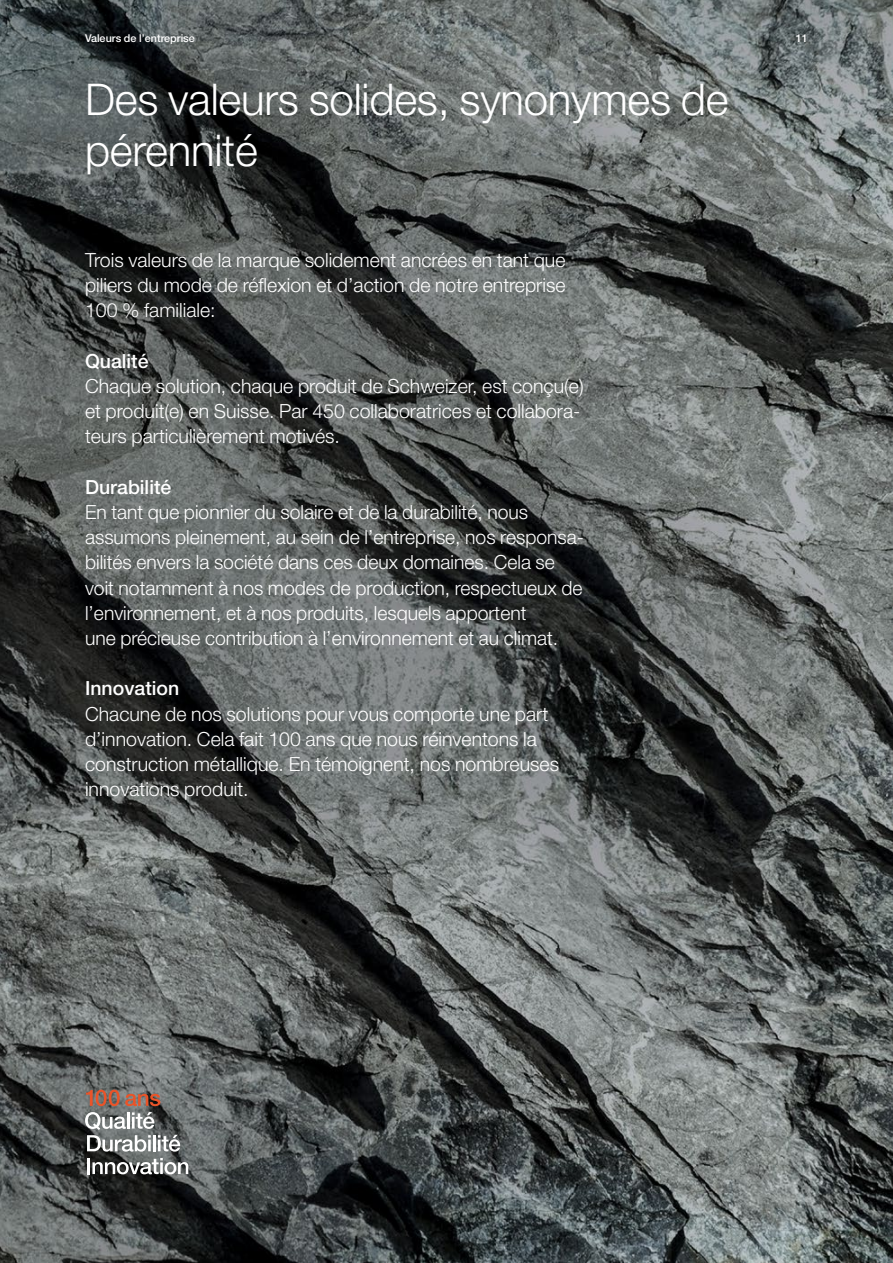
<style>
.page{position:relative;width:893px;height:1263px;background:#fff}
.page>*{position:absolute;margin:0;border:0;box-sizing:border-box;transform-origin:0 0}
.H45_29_2_33_6{font:300 43.8px/50.4px "Helvetica Neue LT Std";letter-spacing:-.005em;color:#fff}
.H45_13_16_8{font:300 19.5px/25.2px "Helvetica Neue LT Std";color:#fff}
.H45_13_16_8-2{font:500 19.5px "Helvetica Neue LT Std";color:#fff}
.t1{font:500 10.8px "Helvetica Neue LT Std";color:#fff}
</style>
<div class="page">
<img style="left:0;top:0;width:893px;height:1263px">
<svg style="left:86px;top:1090px;width:74px;height:16px"></svg>
<svg style="left:85px;top:1112px;width:96px;height:39px"></svg>
<hr style="left:87px;top:1158px;width:3px;height:16px;background:#fff">
<svg style="left:92px;top:1158px;width:96px;height:16px"></svg>
<p class="t1" style="left:85px;top:31px;width:111px">Valeurs de l’entreprise</p>
<p class="H45_29_2_33_6" style="left:85px;top:74px;width:645px">Des valeurs solides, synonymes de pérennité</p>
<p class="H45_13_16_8" style="left:85px;top:247px;width:482px;text-align:justify">Trois valeurs de la marque solidement ancrées en tant que piliers du mode de réflexion et d’action de notre entreprise 100 % familiale:</p>
<p class="H45_13_16_8-2" style="left:85px;top:349px;width:65px">Qualité</p>
<p class="H45_13_16_8" style="left:85px;top:373px;width:500px">Chaque solution, chaque produit de Schweizer, est conçu(e) et produit(e) en Suisse. Par 450 collaboratrices et collabora&shy;teurs particulièrement motivés.</p>
<p class="H45_13_16_8-2" style="left:85px;top:475px;width:88px">Durabilité</p>
<p class="H45_13_16_8" style="left:85px;top:499px;width:500px">En tant que pionnier du solaire et de la durabilité, nous assumons pleinement, au sein de l’entreprise, nos responsa&shy;bilités envers la société dans ces deux domaines. Cela se voit notamment à nos modes de production, respectueux de l’environnement, et à nos produits, lesquels apportent<br>une précieuse contribution à l’environnement et au climat.</p>
<p class="H45_13_16_8-2" style="left:85px;top:677px;width:96px">Innovation</p>
<p class="H45_13_16_8" style="left:85px;top:701px;width:476px">Chacune de nos solutions pour vous comporte une part d’innovation. Cela fait 100 ans que nous réinventons la construction métallique. En témoignent, nos nombreuses innovations produit.</p>
<p class="t1" style="left:796px;top:31px;width:14px">11</p>
</div>
